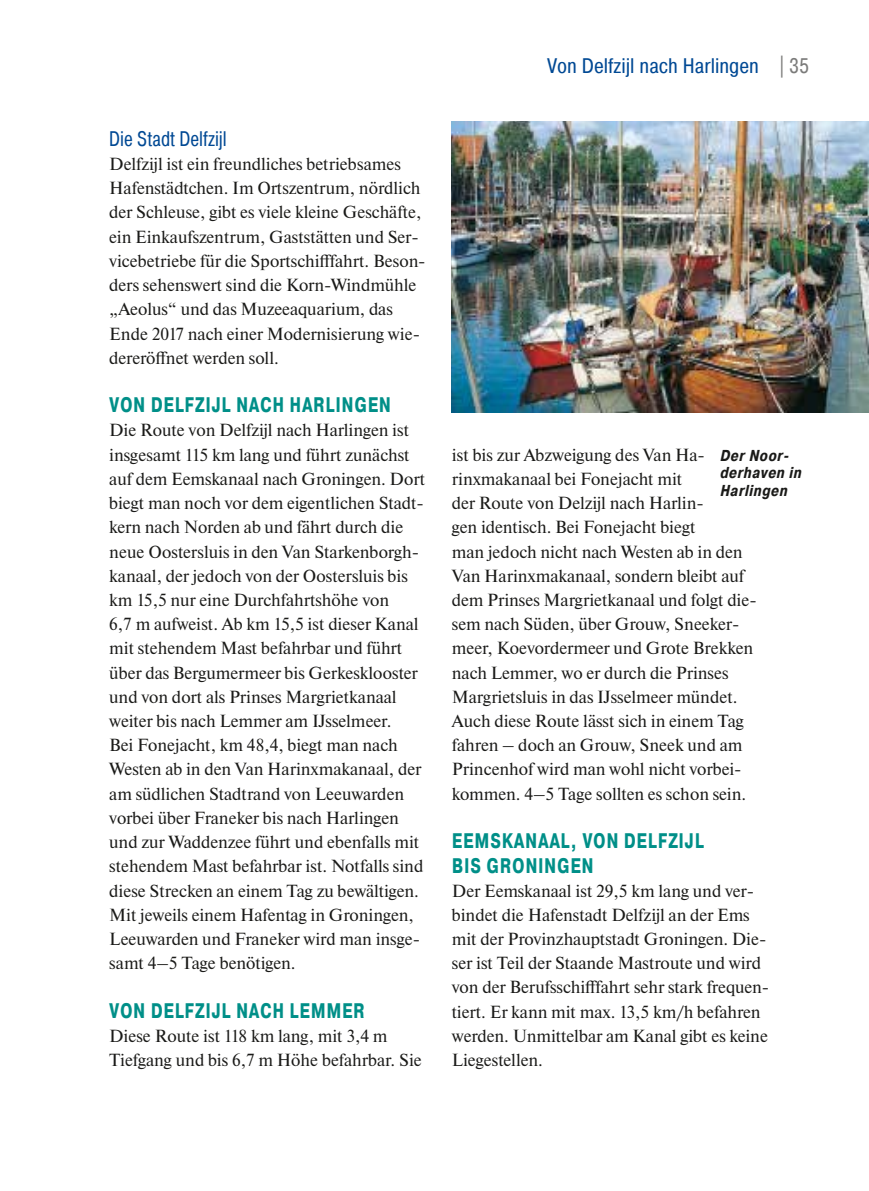
<style>
.page{position:relative;width:869px;height:1191px;background:#fff}
.page>*{position:absolute;margin:0;border:0;box-sizing:border-box;transform-origin:0 0}
.HEADLINE_3{font:700 21px/24.5px "Pragmatica Cond";letter-spacing:.03em;color:#008f88;scale:.9 1}
.PAGINA_KOLUMNENTITEL{font:21px "Pragmatica Cond";color:#004994}
.HEADLINE_4{font:21px "Pragmatica Cond";color:#004994;scale:.9 1}
.TEXT{font:17.5px/24.2px "Newton";color:#1a1a18}
.LEGENDE_LINKS{font:italic 700 15.75px/17.5px "Pragmatica Cond";letter-spacing:.025em;color:#1a1a18}
.s1{color:#7b7b7a}
</style>
<div class="page">
<img style="left:451px;top:122px;width:417px;height:290px">
<p class="HEADLINE_4" style="left:109px;top:126px;width:132px">Die Stadt Delfzijl</p>
<p class="TEXT" style="left:109px;top:151px;width:318px">Delfzijl ist ein freundliches betriebsames Hafenstädtchen. Im Ortszentrum, nördlich der Schleuse, gibt es viele kleine Geschäfte, ein Einkaufszentrum, Gaststätten und Ser&shy;vicebetriebe für die Sportschifffahrt. Beson&shy;ders sehenswert sind die Korn-Windmühle „Aeolus“ und das Muzeeaquarium, das Ende 2017 nach einer Modernisierung wie&shy;dereröffnet werden soll.</p>
<p class="HEADLINE_3" style="left:109px;top:394px;width:315px">VON DELFZIJL NACH HARLINGEN</p>
<p class="TEXT" style="left:109px;top:418px;width:317px">Die Route von Delfzijl nach Harlingen ist insgesamt 115 km lang und führt zunächst auf dem Eemskanaal nach Groningen. Dort biegt man noch vor dem eigentlichen Stadt&shy;kern nach Norden ab und fährt durch die neue Oostersluis in den Van Starkenborgh&shy;kanaal, der jedoch von der Oostersluis bis km 15,5 nur eine Durchfahrtshöhe von<br>6,7 m aufweist. Ab km 15,5 ist dieser Kanal mit stehendem Mast befahrbar und führt über das Bergumermeer bis Gerkesklooster und von dort als Prinses Margrietkanaal weiter bis nach Lemmer am IJsselmeer.</p>
<p class="TEXT" style="left:109px;top:732px;width:315px">Bei Fonejacht, km 48,4, biegt man nach Westen ab in den Van Harinxmakanaal, der am südlichen Stadtrand von Leeuwarden vorbei über Franeker bis nach Harlingen und zur Waddenzee führt und ebenfalls mit stehendem Mast befahrbar ist. Notfalls sind diese Strecken an einem Tag zu bewältigen.<br>Mit jeweils einem Hafentag in Groningen, Leeuwarden und Franeker wird man insge&shy;samt 4–5 Tage benötigen.</p>
<p class="HEADLINE_3" style="left:109px;top:999px;width:285px">VON DELFZIJL NACH LEMMER</p>
<p class="TEXT" style="left:109px;top:1023px;width:314px">Diese Route ist 118 km lang, mit 3,4 m<br>Tiefgang und bis 6,7 m Höhe befahrbar. Sie</p>
<p class="PAGINA_KOLUMNENTITEL" style="left:546px;top:53px;width:264px">Von Delfzijl nach Harlingen <span class="s1">| 35</span></p>
<p class="TEXT" style="left:451px;top:442px;width:306px">ist bis zur Abzweigung des Van Ha&shy;rinxmakanaal bei Fonejacht mit<br>der Route von Delzijl nach Harlin-<br>gen identisch. Bei Fonejacht biegt<br>man jedoch nicht nach Westen ab in den Van Harinxmakanaal, sondern bleibt auf dem Prinses Margrietkanaal und folgt die&shy;sem nach Süden, über Grouw, Sneeker&shy;meer, Koevordermeer und Grote Brekken nach Lemmer, wo er durch die Prinses Margrietsluis in das IJsselmeer mündet.<br>Auch diese Route lässt sich in einem Tag fahren – doch an Grouw, Sneek und am Princenhof wird man wohl nicht vorbei&shy;kommen. 4–5 Tage sollten es schon sein.</p>
<p class="HEADLINE_3" style="left:451px;top:830px;width:281px">EEMSKANAAL, VON DELFZIJL<br>BIS GRONINGEN</p>
<p class="TEXT" style="left:451px;top:878px;width:319px">Der Eemskanaal ist 29,5 km lang und ver&shy;bindet die Hafenstadt Delfzijl an der Ems mit der Provinzhauptstadt Groningen. Die&shy;ser ist Teil der Staande Mastroute und wird von der Berufsschifffahrt sehr stark frequen&shy;tiert. Er kann mit max. 13,5 km/h befahren werden. Unmittelbar am Kanal gibt es keine Liegestellen.</p>
<p class="LEGENDE_LINKS" style="left:719px;top:448px;width:83px">Der Noor&shy;derhaven in<br>Harlingen</p>
</div>
